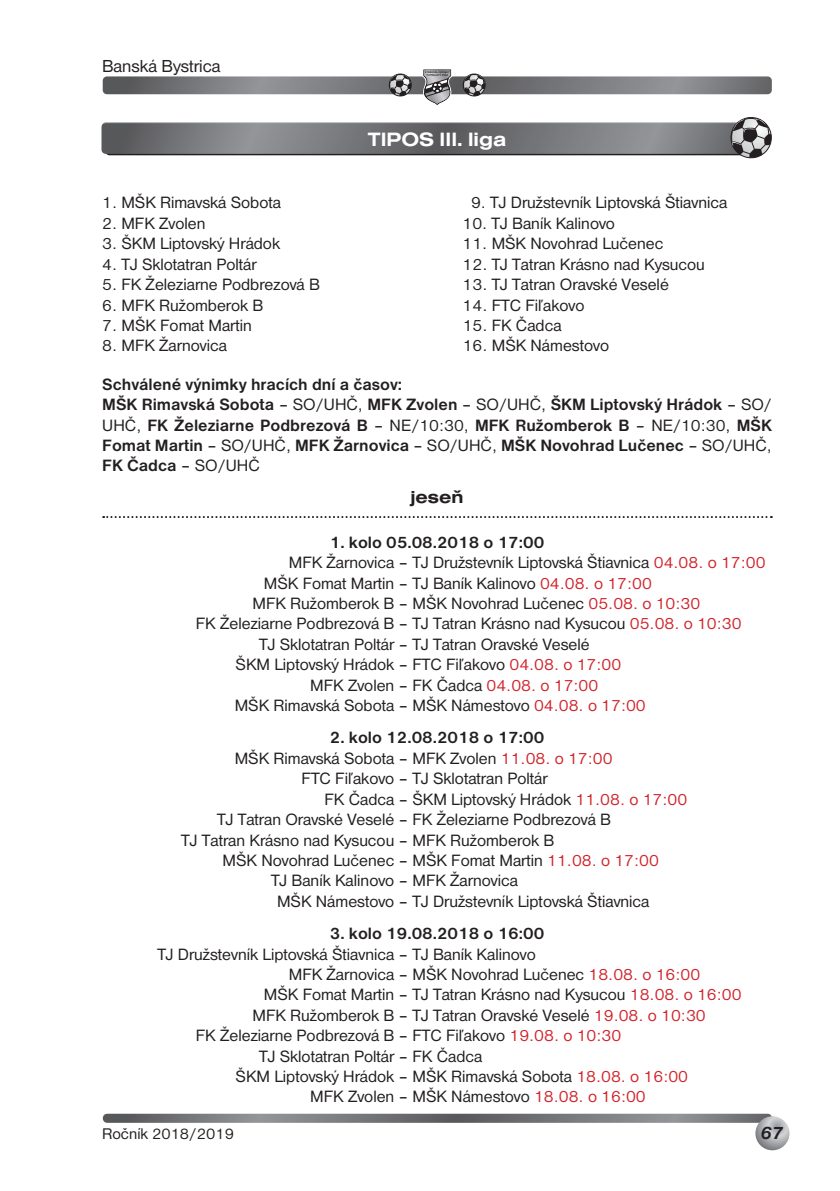
<style>
.page{position:relative;width:840px;height:1191px;background:#fff}
.page>*{position:absolute;margin:0;border:0;box-sizing:border-box;transform-origin:0 0}
.t1{font:20px "Nimbus San DEE Bold Exte";color:#fff}
.t2{font:18px "Nimbus San DEE";color:#231f20}
.t3{font:18px "Nimbus San DEE Bold Exte";color:#231f20}
.t4{font:italic 700 18px "Nimbus San DEE";color:#231f20}
.t5{font:17px "Nimbus San DEE";color:#231f20}
.t6{font:700 17px/20.4px "Nimbus San DEE";color:#231f20}
.t7{font:16px "Nimbus San DEE";color:#231f20}
.s1{font-weight:400}
.s2{color:#d1232a}
</style>
<div class="page">
<svg style="left:103px;top:1113px;width:668px;height:9px;background:#818285"></svg>
<svg style="left:755px;top:1116px;width:34px;height:34px"></svg>
<svg style="left:103px;top:69px;width:668px;height:36px"></svg>
<svg style="left:101px;top:117px;width:671px;height:42px"></svg>
<svg style="left:103px;top:516px;width:668px;height:2px"></svg>
<p class="t2" style="left:102px;top:56px;width:120px">Banská Bystrica</p>
<p class="t1" style="left:367px;top:128px;width:140px">TIPOS III. liga</p>
<p class="t5" style="left:102px;top:193px;width:180px">1. MŠK Rimavská Sobota</p>
<p class="t5" style="left:471px;top:193px;width:257px">9. TJ Družstevník Liptovská Štiavnica</p>
<p class="t5" style="left:102px;top:214px;width:105px">2. MFK Zvolen</p>
<p class="t5" style="left:462px;top:214px;width:154px">10. TJ Baník Kalinovo</p>
<p class="t5" style="left:102px;top:234px;width:179px">3. ŠKM Liptovský Hrádok</p>
<p class="t5" style="left:462px;top:234px;width:202px">11. MŠK Novohrad Lučenec</p>
<p class="t5" style="left:102px;top:254px;width:156px">4. TJ Sklotatran Poltár</p>
<p class="t5" style="left:462px;top:254px;width:243px">12. TJ Tatran Krásno nad Kysucou</p>
<p class="t5" style="left:102px;top:275px;width:219px">5. FK Železiarne Podbrezová B</p>
<p class="t5" style="left:462px;top:275px;width:208px">13. TJ Tatran Oravské Veselé</p>
<p class="t5" style="left:102px;top:295px;width:162px">6. MFK Ružomberok B</p>
<p class="t5" style="left:462px;top:295px;width:123px">14. FTC Fiľakovo</p>
<p class="t5" style="left:102px;top:316px;width:151px">7. MŠK Fomat Martin</p>
<p class="t5" style="left:462px;top:316px;width:100px">15. FK Čadca</p>
<p class="t5" style="left:102px;top:336px;width:126px">8. MFK Žarnovica</p>
<p class="t5" style="left:462px;top:336px;width:148px">16. MŠK Námestovo</p>
<p class="t6" style="left:102px;top:374px;width:670px">Schválené výnimky hracích dní a časov:<br>MŠK Rimavská Sobota <span class="s1">– SO/UHČ,</span> MFK Zvolen <span class="s1">– SO/UHČ,</span> ŠKM Liptovský Hrádok <span class="s1">– SO/ UHČ,</span> FK Železiarne Podbrezová B <span class="s1">– NE/10:30,</span> MFK Ružomberok B <span class="s1">– NE/10:30,</span> MŠK Fomat Martin <span class="s1">– SO/UHČ,</span> MFK Žarnovica <span class="s1">– SO/UHČ,</span> MŠK Novohrad Lučenec <span class="s1">– SO/UHČ, </span>FK Čadca <span class="s1">– SO/UHČ</span></p>
<p class="t3" style="left:410px;top:487px;width:55px">jeseň</p>
<p class="t6" style="left:329px;top:532px;width:216px">1. kolo 05.08.2018 o 17:00</p>
<p class="t5" style="left:288px;top:553px;width:478px">MFK Žarnovica – TJ Družstevník Liptovská Štiavnica <span class="s2">04.08. o 17:00</span></p>
<p class="t5" style="left:264px;top:573px;width:389px">MŠK Fomat Martin – TJ Baník Kalinovo <span class="s2">04.08. o 17:00</span></p>
<p class="t5" style="left:252px;top:594px;width:449px">MFK Ružomberok B – MŠK Novohrad Lučenec <span class="s2">05.08. o 10:30</span></p>
<p class="t5" style="left:196px;top:614px;width:547px">FK Železiarne Podbrezová B – TJ Tatran Krásno nad Kysucou <span class="s2">05.08. o 10:30</span></p>
<p class="t5" style="left:259px;top:634px;width:332px">TJ Sklotatran Poltár – TJ Tatran Oravské Veselé</p>
<p class="t5" style="left:235px;top:655px;width:387px">ŠKM Liptovský Hrádok – FTC Fiľakovo <span class="s2">04.08. o 17:00</span></p>
<p class="t5" style="left:310px;top:675px;width:289px">MFK Zvolen – FK Čadca <span class="s2">04.08. o 17:00</span></p>
<p class="t5" style="left:234px;top:696px;width:412px">MŠK Rimavská Sobota – MŠK Námestovo <span class="s2">04.08. o 17:00</span></p>
<p class="t6" style="left:329px;top:728px;width:216px">2. kolo 12.08.2018 o 17:00</p>
<p class="t5" style="left:234px;top:748px;width:379px">MŠK Rimavská Sobota – MFK Zvolen <span class="s2">11.08. o 17:00</span></p>
<p class="t5" style="left:301px;top:769px;width:247px">FTC Fiľakovo – TJ Sklotatran Poltár</p>
<p class="t5" style="left:324px;top:789px;width:364px">FK Čadca – ŠKM Liptovský Hrádok <span class="s2">11.08. o 17:00</span></p>
<p class="t5" style="left:217px;top:810px;width:395px">TJ Tatran Oravské Veselé – FK Železiarne Podbrezová B</p>
<p class="t5" style="left:181px;top:830px;width:374px">TJ Tatran Krásno nad Kysucou – MFK Ružomberok B</p>
<p class="t5" style="left:222px;top:850px;width:437px">MŠK Novohrad Lučenec – MŠK Fomat Martin <span class="s2">11.08. o 17:00</span></p>
<p class="t5" style="left:271px;top:871px;width:248px">TJ Baník Kalinovo – MFK Žarnovica</p>
<p class="t5" style="left:277px;top:891px;width:374px">MŠK Námestovo – TJ Družstevník Liptovská Štiavnica</p>
<p class="t6" style="left:329px;top:923px;width:216px">3. kolo 19.08.2018 o 16:00</p>
<p class="t5" style="left:157px;top:944px;width:380px">TJ Družstevník Liptovská Štiavnica – TJ Baník Kalinovo</p>
<p class="t5" style="left:288px;top:964px;width:413px">MFK Žarnovica – MŠK Novohrad Lučenec <span class="s2">18.08. o 16:00</span></p>
<p class="t5" style="left:264px;top:985px;width:479px">MŠK Fomat Martin – TJ Tatran Krásno nad Kysucou <span class="s2">18.08. o 16:00</span></p>
<p class="t5" style="left:252px;top:1005px;width:454px">MFK Ružomberok B – TJ Tatran Oravské Veselé <span class="s2">19.08. o 10:30</span></p>
<p class="t5" style="left:196px;top:1026px;width:426px">FK Železiarne Podbrezová B – FTC Fiľakovo <span class="s2">19.08. o 10:30</span></p>
<p class="t5" style="left:259px;top:1046px;width:224px">TJ Sklotatran Poltár – FK Čadca</p>
<p class="t5" style="left:235px;top:1066px;width:454px">ŠKM Liptovský Hrádok – MŠK Rimavská Sobota <span class="s2">18.08. o 16:00</span></p>
<p class="t5" style="left:310px;top:1087px;width:337px">MFK Zvolen – MŠK Námestovo <span class="s2">18.08. o 16:00</span></p>
<p class="t7" style="left:102px;top:1125px;width:133px">Ročník 2018/2019</p>
<p class="t4" style="left:760px;top:1122px;width:24px">67</p>
</div>
